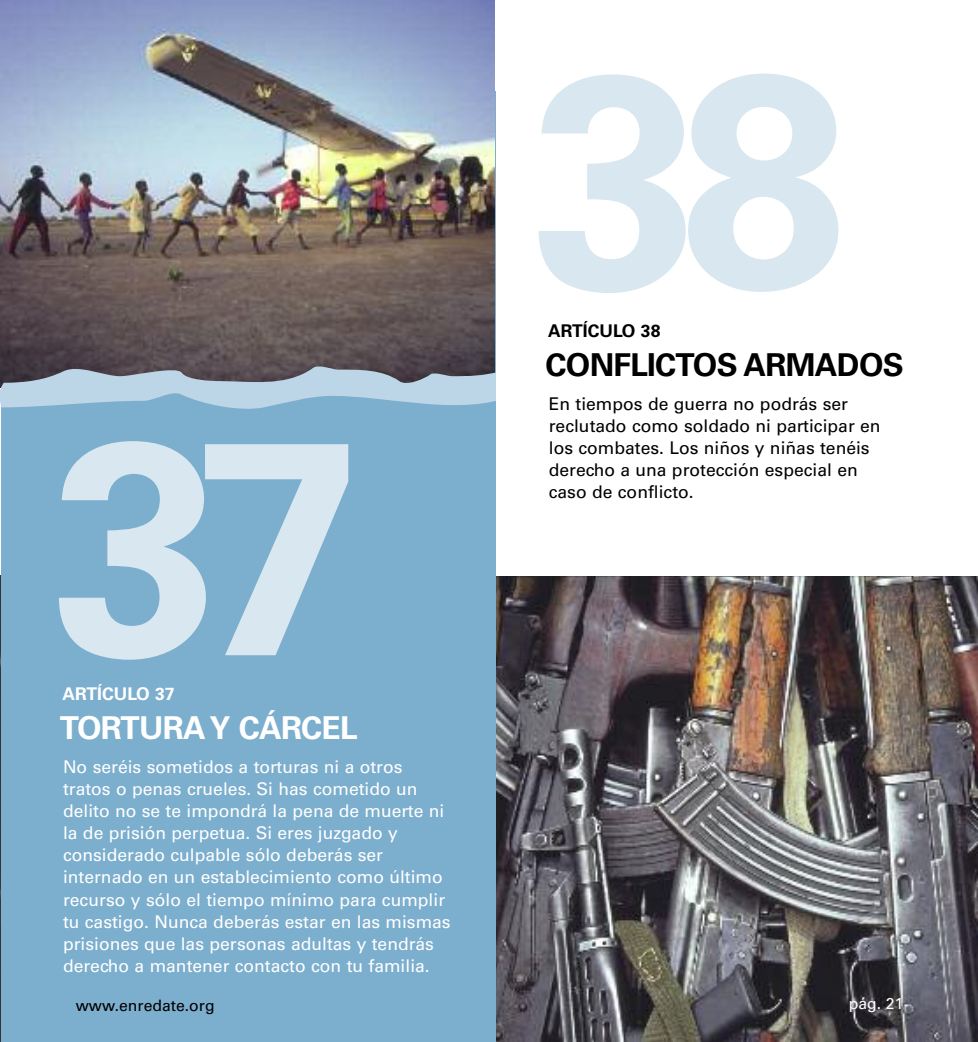
<style>
.page{position:relative;width:978px;height:1042px;background:#fff}
.page>*{position:absolute;margin:0;border:0;box-sizing:border-box;transform-origin:0 0}
.t1{font:700 302.75px "Univers";color:#d8e7f0}
.t2{font:700 31.5px "Univers";letter-spacing:-.02em;color:#000}
.t3{font:700 31.5px "Univers";letter-spacing:-.02em;color:#fff}
.t4{font:17.5px/22.2px "Univers";color:#fff}
.t5{font:17.5px/22.2px "Univers";color:#000}
.t6{font:700 17.5px "Univers";color:#fff}
.t7{font:700 17.5px "Univers";color:#000}
.t8{font:15.75px "Univers";color:#000}
.t9{font:15.75px "Univers";color:#fff}
</style>
<div class="page">
<img style="left:495px;top:576px;width:482px;height:466px">
<hr style="left:0;top:575px;width:1px;height:467px;background:#c7008d">
<div style="left:1px;top:91px;width:494px;height:951px;background:#7caece"></div>
<img style="left:0;top:576px;width:1px;height:466px">
<img style="left:0;top:0;width:494px;height:364px">
<svg style="left:0;top:364px;width:496px;height:50px"></svg>
<h1 class="t1" style="left:532px;top:71px;width:316px">38</h1>
<h1 class="t1" style="left:52px;top:437px;width:311px">37</h1>
<p class="t6" style="left:62px;top:687px;width:114px">ARTÍCULO 37</p>
<h2 class="t3" style="left:60px;top:716px;width:299px">TORTURAY CÁRCEL</h2>
<p class="t4" style="left:63px;top:757px;width:389px">No seréis sometidos a torturas ni a otros tratos o penas crueles. Si has cometido un delito no se te impondrá la pena de muerte ni la de prisión perpetua. Si eres juzgado y considerado culpable sólo deberás ser internado en un establecimiento como último recurso y sólo el tiempo mínimo para cumplir tu castigo. Nunca deberás estar en las mismas prisiones que las personas adultas y tendrás derecho a mantener contacto con tu familia.</p>
<p class="t7" style="left:548px;top:324px;width:114px">ARTÍCULO 38</p>
<h2 class="t2" style="left:545px;top:353px;width:360px">CONFLICTOS ARMADOS</h2>
<p class="t5" style="left:548px;top:394px;width:333px">En tiempos de guerra no podrás ser reclutado como soldado ni participar en los combates. Los niños y niñas tenéis derecho a una protección especial en caso de conflicto.</p>
<p class="t8" style="left:76px;top:999px;width:140px">www.enredate.org</p>
<p class="t9" style="left:848px;top:998px;width:56px">pág. 21</p>
</div>
